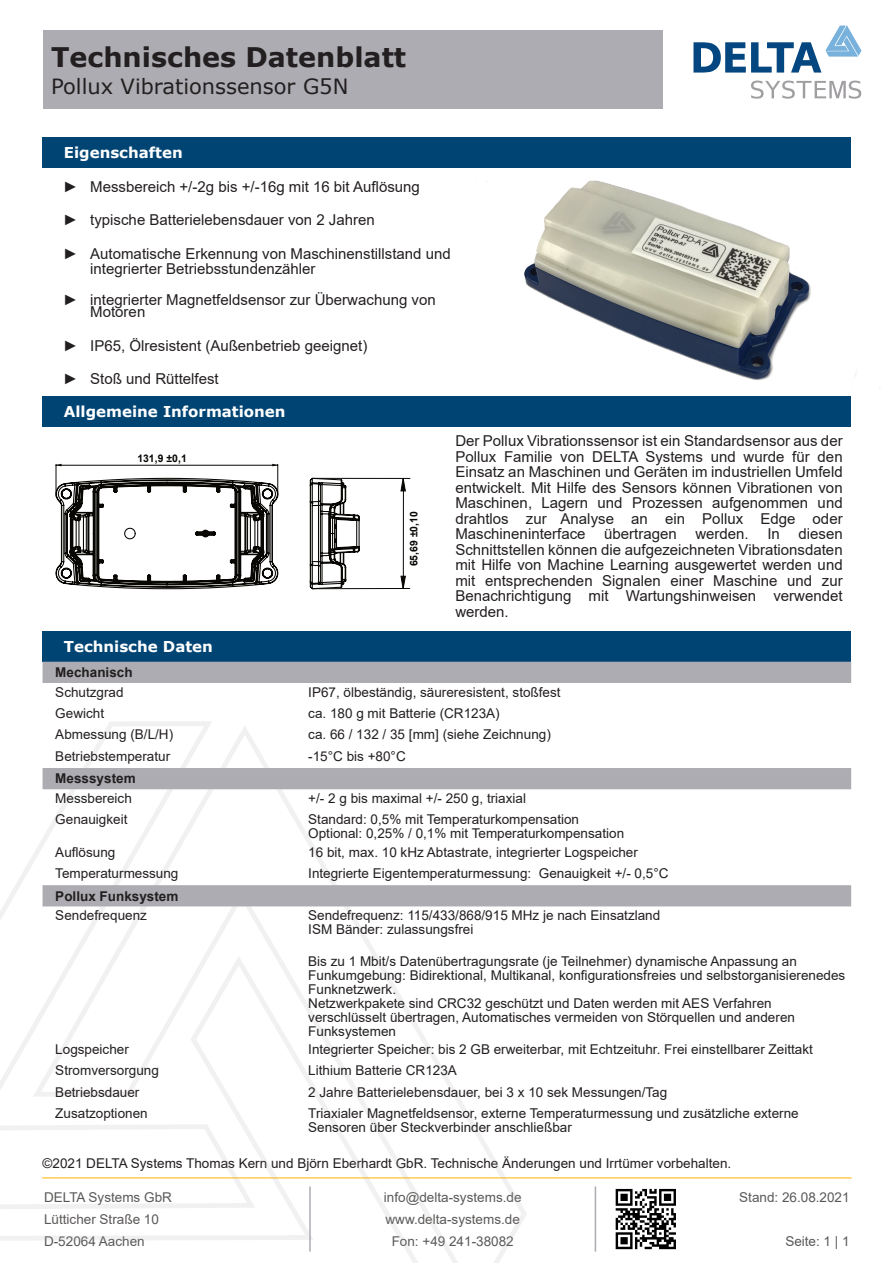
<style>
.page{position:relative;width:894px;height:1263px;background:#fff}
.page>*{position:absolute;margin:0;border:0;box-sizing:border-box;transform-origin:0 0}
.t1{font:700 27px "Verdana";color:#231f20}
.t2{font:21px "Verdana";color:#231f20}
.t3{font:15px/15.5px "Arial";color:#231f20}
.t4{font:700 15px "Verdana";color:#fff}
.t5{font:13.5px/14px "Arial";color:#231f20}
.t6{font:13.5px "Arial";color:#5b5958}
.t7{font:700 13.5px "Arial";color:#231f20}
.t8{font:700 10.5px "Arial";letter-spacing:.005em;color:#080704}
</style>
<div class="page">
<hr style="left:43px;top:1177px;width:807px;height:2px;background:#fecc53">
<svg style="left:693px;top:26px;width:168px;height:73px"></svg>
<svg style="left:615px;top:1188px;width:61px;height:62px"></svg>
<svg style="left:615px;top:1189px;width:60px;height:60px"></svg>
<hr style="left:594px;top:1186px;width:2px;height:65px;background:#acacb2">
<div style="left:43px;top:31px;width:619px;height:78px;background:#acacb2"></div>
<svg style="left:29px;top:906px;width:501px;height:357px"></svg>
<svg style="left:0;top:768px;width:259px;height:444px"></svg>
<div style="left:43px;top:138px;width:807px;height:30px;background:#004474"></div>
<div style="left:43px;top:396px;width:807px;height:30px;background:#004474"></div>
<div style="left:43px;top:631px;width:807px;height:31px;background:#004474"></div>
<svg style="left:43px;top:662px;width:807px;height:244px"></svg>
<img style="left:475px;top:137px;width:405px;height:289px">
<svg style="left:55px;top:464px;width:224px;height:126px"></svg>
<svg style="left:309px;top:477px;width:101px;height:113px"></svg>
<h1 class="t1" style="left:51px;top:46px;width:356px">Technisches Datenblatt</h1>
<h2 class="t2" style="left:51px;top:78px;width:299px">Pollux Vibrationssensor G5N</h2>
<p class="t4" style="left:64px;top:147px;width:120px">Eigenschaften</p>
<p class="t3" style="left:63px;top:180px;width:358px">► Messbereich +/-2g bis +/-16g mit 16 bit Auflösung</p>
<p class="t3" style="left:63px;top:214px;width:313px">► typische Batterielebensdauer von 2 Jahren</p>
<p class="t3" style="left:90px;top:247px;width:362px;text-indent:-27px">► Automatische Erkennung von Maschinenstillstand und integrierter Betriebsstundenzähler</p>
<p class="t3" style="left:90px;top:295px;width:347px;line-height:12.5px;text-indent:-27px">► integrierter Magnetfeldsensor zur Überwachung von<br>Motoren</p>
<p class="t3" style="left:63px;top:339px;width:305px">► IP65, Ölresistent (Außenbetrieb geeignet)</p>
<p class="t3" style="left:63px;top:372px;width:157px">► Stoß und Rüttelfest</p>
<p class="t4" style="left:64px;top:405px;width:223px">Allgemeine Informationen</p>
<p class="t8" style="left:137px;top:454px;width:51px">131,9 ±0,1</p>
<p class="t8" style="left:409px;top:566px;width:57px;rotate:-90deg">65,69 ±0,10</p>
<p class="t3" style="left:455px;top:435px;width:388px;text-align:justify">Der Pollux Vibrationssensor ist ein Standardsensor aus der Pollux Familie von DELTA Systems und wurde für den Einsatz an Maschinen und Geräten im industriellen Umfeld entwickelt. Mit Hilfe des Sensors können Vibrationen von Maschinen, Lagern und Prozessen aufgenommen und drahtlos zur Analyse an ein Pollux Edge oder Maschineninterface übertragen werden. In diesen Schnittstellen können die aufgezeichneten Vibrationsdaten mit Hilfe von Machine Learning ausgewertet werden und mit entsprechenden Signalen einer Maschine und zur Benachrichtigung mit Wartungshinweisen verwendet werden.</p>
<p class="t4" style="left:64px;top:641px;width:150px">Technische Daten</p>
<p class="t7" style="left:55px;top:667px;width:79px">Mechanisch</p>
<p class="t5" style="left:55px;top:686px;width:70px">Schutzgrad</p>
<p class="t5" style="left:308px;top:686px;width:254px">IP67, ölbeständig, säureresistent, stoßfest</p>
<p class="t5" style="left:55px;top:708px;width:50px">Gewicht</p>
<p class="t5" style="left:308px;top:708px;width:193px">ca. 180 g mit Batterie (CR123A)</p>
<p class="t5" style="left:55px;top:729px;width:119px">Abmessung (B/L/H)</p>
<p class="t5" style="left:308px;top:729px;width:244px">ca. 66 / 132 / 35 [mm] (siehe Zeichnung)</p>
<p class="t5" style="left:55px;top:750px;width:116px">Betriebstemperatur</p>
<p class="t5" style="left:308px;top:750px;width:99px">-15°C bis +80°C</p>
<p class="t7" style="left:55px;top:774px;width:82px">Messsystem</p>
<p class="t5" style="left:55px;top:793px;width:78px">Messbereich</p>
<p class="t5" style="left:308px;top:793px;width:219px">+/- 2 g bis maximal +/- 250 g, triaxial</p>
<p class="t5" style="left:55px;top:814px;width:74px">Genauigkeit</p>
<p class="t5" style="left:308px;top:814px;width:317px">Standard: 0,5% mit Temperaturkompensation<br>Optional: 0,25% / 0,1% mit Temperaturkompensation</p>
<p class="t5" style="left:55px;top:846px;width:62px">Auflösung</p>
<p class="t5" style="left:308px;top:846px;width:331px">16 bit, max. 10 kHz Abtastrate, integrierter Logspeicher</p>
<p class="t5" style="left:55px;top:867px;width:125px">Temperaturmessung</p>
<p class="t5" style="left:308px;top:867px;width:361px">Integrierte Eigentemperaturmessung: Genauigkeit +/- 0,5°C</p>
<p class="t7" style="left:55px;top:891px;width:125px">Pollux Funksystem</p>
<p class="t5" style="left:55px;top:910px;width:93px">Sendefrequenz</p>
<p class="t5" style="left:308px;top:910px;width:353px">Sendefrequenz: 115/433/868/915 MHz je nach Einsatzland<br>ISM Bänder: zulassungsfrei</p>
<p class="t5" style="left:308px;top:956px;width:538px">Bis zu 1 Mbit/s Datenübertragungsrate (je Teilnehmer) dynamische Anpassung an Funkumgebung: Bidirektional, Multikanal, konfigurationsfreies und selbstorganisierenedes Funknetzwerk.<br>Netzwerkpakete sind CRC32 geschützt und Daten werden mit AES Verfahren verschlüsselt übertragen, Automatisches vermeiden von Störquellen und anderen Funksystemen</p>
<p class="t5" style="left:55px;top:1044px;width:75px">Logspeicher</p>
<p class="t5" style="left:308px;top:1044px;width:506px">Integrierter Speicher: bis 2 GB erweiterbar, mit Echtzeituhr. Frei einstellbarer Zeittakt</p>
<p class="t5" style="left:55px;top:1065px;width:105px">Stromversorgung</p>
<p class="t5" style="left:308px;top:1065px;width:150px">Lithium Batterie CR123A</p>
<p class="t5" style="left:55px;top:1086px;width:86px">Betriebsdauer</p>
<p class="t5" style="left:308px;top:1086px;width:360px">2 Jahre Batterielebensdauer, bei 3 x 10 sek Messungen/Tag</p>
<p class="t5" style="left:55px;top:1107px;width:94px">Zusatzoptionen</p>
<p class="t5" style="left:308px;top:1107px;width:492px">Triaxialer Magnetfeldsensor, externe Temperaturmessung und zusätzliche externe<br>Sensoren über Steckverbinder anschließbar</p>
<p class="t5" style="left:43px;top:1157px;width:690px">©2021 DELTA Systems Thomas Kern und Björn Eberhardt GbR. Technische Änderungen und Irrtümer vorbehalten.</p>
<p class="t6" style="left:44px;top:1192px;width:129px">DELTA Systems GbR</p>
<p class="t6" style="left:384px;top:1192px;width:139px">info@delta-systems.de</p>
<p class="t6" style="left:739px;top:1192px;width:112px">Stand: 26.08.2021</p>
<p class="t6" style="left:44px;top:1214px;width:116px">Lütticher Straße 10</p>
<p class="t6" style="left:385px;top:1214px;width:136px">www.delta-systems.de</p>
<p class="t6" style="left:44px;top:1236px;width:102px">D-52064 Aachen</p>
<p class="t6" style="left:391px;top:1236px;width:123px">Fon: +49 241-38082</p>
<p class="t6" style="left:785px;top:1236px;width:66px">Seite: 1 | 1</p>
</div>
